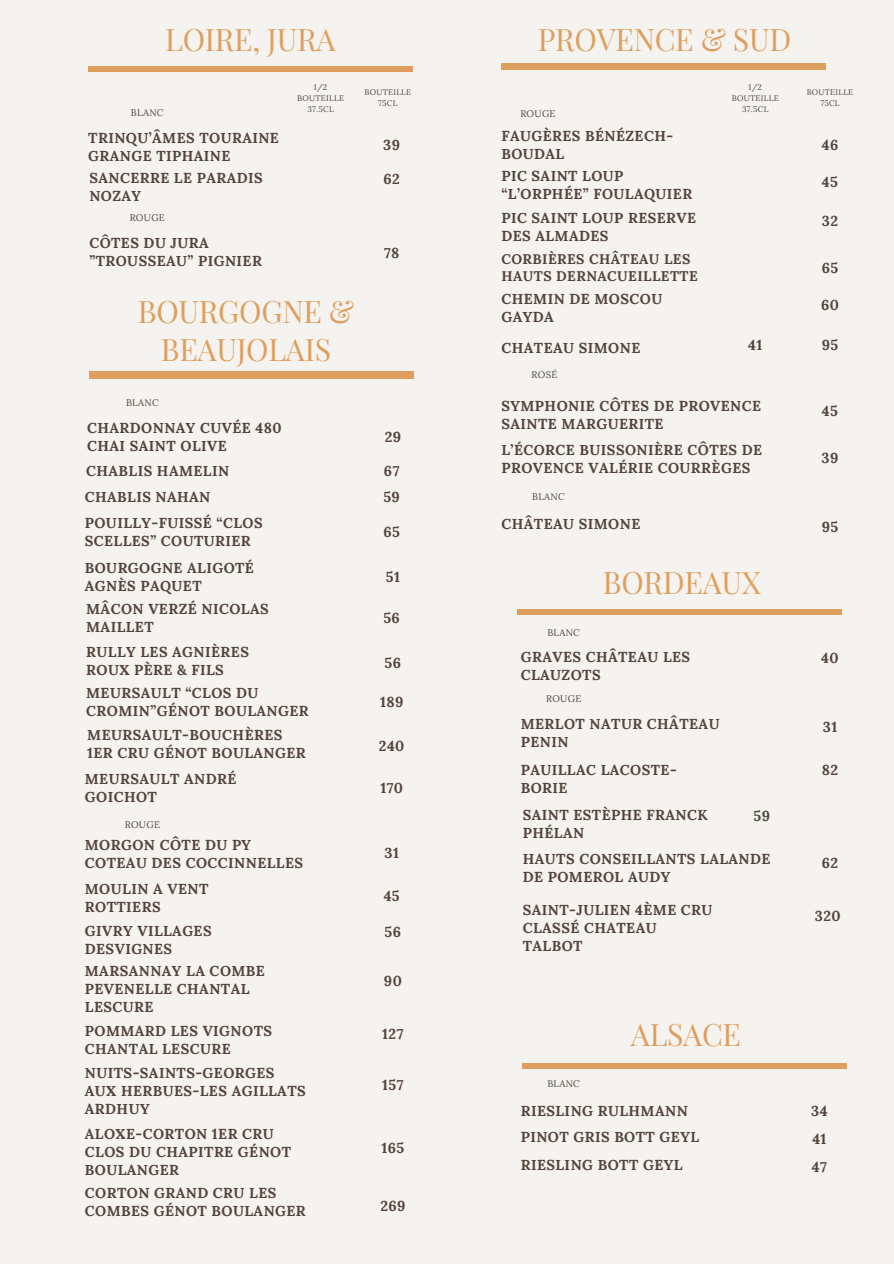
<style>
.page{position:relative;width:894px;height:1264px;background:#fff}
.page>*{position:absolute;margin:0;border:0;box-sizing:border-box;transform-origin:0 0}
.t1{font:30.3px/37.2px "Playfair Display";letter-spacing:-.01em;color:#e09e5e;text-align:center}
.t2{font:700 14.4px/18px "Lora";letter-spacing:.03em;color:#53433c}
.t3{font:700 13.95px/16.8px "Lora";letter-spacing:.03em;color:#53433c}
.t4{font:9.6px "Lora";letter-spacing:.03em;color:#53433c}
.t5{font:8.1px/10.8px "Lora";letter-spacing:.03em;color:#53433c;text-align:center}
</style>
<div class="page">
<div style="left:0;top:0;width:893px;height:1263px;background:#f4f3ef"></div>
<div style="left:89px;top:371px;width:324px;height:8px;background:#e09e5e"></div>
<div style="left:501px;top:63px;width:324px;height:6px;background:#e09e5e"></div>
<div style="left:517px;top:609px;width:324px;height:5px;background:#e09e5e"></div>
<div style="left:522px;top:1063px;width:324px;height:5px;background:#e09e5e"></div>
<div style="left:88px;top:66px;width:324px;height:6px;background:#e09e5e"></div>
<p class="t1" style="left:165px;top:20px;width:172px">LOIRE, JURA</p>
<h1 class="t5" style="left:297px;top:82px;width:48px">1/2<br>BOUTEILLE<br>37.5CL</h1>
<h3 class="t5" style="left:364px;top:86px;width:48px">BOUTEILLE<br>75CL</h3>
<p class="t4" style="left:131px;top:107px;width:34px">BLANC</p>
<p class="t2" style="left:88px;top:128px;width:192px">TRINQU’ÂMES TOURAINE<br>GRANGE TIPHAINE</p>
<h2 class="t2" style="left:383px;top:136px;width:18px">39</h2>
<h2 class="t2" style="left:89px;top:169px;width:175px">SANCERRE LE PARADIS<br>NOZAY</h2>
<p class="t2" style="left:383px;top:170px;width:18px">62</p>
<h2 class="t4" style="left:130px;top:211px;width:37px">ROUGE</h2>
<h3 class="t2" style="left:89px;top:233px;width:174px">CÔTES DU JURA ”TROUSSEAU” PIGNIER</h3>
<p class="t1" style="left:138px;top:292px;width:218px">BOURGOGNE &amp;<br>BEAUJOLAIS</p>
<h2 class="t4" style="left:126px;top:396px;width:34px">BLANC</h2>
<p class="t2" style="left:87px;top:419px;width:196px">CHARDONNAY CUVÉE 480<br>CHAI SAINT OLIVE</p>
<h3 class="t2" style="left:86px;top:462px;width:144px">CHABLIS HAMELIN</h3>
<h2 class="t2" style="left:85px;top:488px;width:127px">CHABLIS NAHAN</h2>
<p class="t2" style="left:384px;top:244px;width:17px">78</p>
<h1 class="t2" style="left:384px;top:428px;width:18px">29</h1>
<h2 class="t2" style="left:384px;top:462px;width:17px">67</h2>
<h2 class="t2" style="left:383px;top:488px;width:18px">59</h2>
<h2 class="t2" style="left:85px;top:514px;width:179px">POUILLY-FUISSÉ “CLOS<br>SCELLES” COUTURIER</h2>
<h2 class="t2" style="left:383px;top:523px;width:18px">65</h2>
<h2 class="t2" style="left:85px;top:558px;width:170px">BOURGOGNE ALIGOTÉ<br>AGNÈS PAQUET</h2>
<h2 class="t2" style="left:386px;top:567px;width:16px">51</h2>
<h2 class="t2" style="left:86px;top:599px;width:184px">MÂCON VERZÉ NICOLAS<br>MAILLET</h2>
<h2 class="t2" style="left:86px;top:642px;width:164px">RULLY LES AGNIÈRES<br>ROUX PÈRE &amp; FILS</h2>
<h2 class="t2" style="left:86px;top:683px;width:224px">MEURSAULT “CLOS DU<br>CROMIN”GÉNOT BOULANGER</h2>
<p class="t2" style="left:87px;top:726px;width:220px">MEURSAULT-BOUCHÈRES<br>1ER CRU GÉNOT BOULANGER</p>
<p class="t2" style="left:85px;top:769px;width:153px">MEURSAULT ANDRÉ<br>GOICHOT</p>
<h2 class="t4" style="left:125px;top:818px;width:37px">ROUGE</h2>
<p class="t2" style="left:383px;top:608px;width:18px">56</p>
<p class="t2" style="left:384px;top:653px;width:18px">56</p>
<p class="t2" style="left:380px;top:692px;width:25px">189</p>
<p class="t2" style="left:379px;top:736px;width:27px">240</p>
<p class="t2" style="left:380px;top:778px;width:24px">170</p>
<p class="t2" style="left:85px;top:835px;width:220px">MORGON CÔTE DU PY<br>COTEAU DES COCCINNELLES</p>
<h2 class="t2" style="left:384px;top:843px;width:16px">31</h2>
<h2 class="t2" style="left:85px;top:879px;width:125px">MOULIN A VENT<br>ROTTIERS</h2>
<p class="t2" style="left:383px;top:886px;width:18px">45</p>
<h2 class="t2" style="left:85px;top:921px;width:128px">GIVRY VILLAGES<br>DESVIGNES</h2>
<h2 class="t2" style="left:384px;top:922px;width:18px">56</h2>
<h2 class="t2" style="left:85px;top:962px;width:181px">MARSANNAY LA COMBE<br>PEVENELLE CHANTAL<br>LESCURE</h2>
<p class="t2" style="left:384px;top:971px;width:19px">90</p>
<p class="t2" style="left:85px;top:1021px;width:189px">POMMARD LES VIGNOTS<br>CHANTAL LESCURE</p>
<h3 class="t2" style="left:382px;top:1024px;width:23px">127</h3>
<h1 class="t2" style="left:85px;top:1063px;width:222px">NUITS-SAINTS-GEORGES<br>AUX HERBUES-LES AGILLATS<br>ARDHUY</h1>
<h3 class="t2" style="left:382px;top:1075px;width:23px">157</h3>
<h2 class="t2" style="left:85px;top:1124px;width:208px">ALOXE-CORTON 1ER CRU<br>CLOS DU CHAPITRE GÉNOT<br>BOULANGER</h2>
<h2 class="t2" style="left:85px;top:1183px;width:222px">CORTON GRAND CRU LES<br>COMBES GÉNOT BOULANGER</h2>
<h2 class="t2" style="left:381px;top:1138px;width:24px">165</h2>
<h2 class="t2" style="left:380px;top:1196px;width:27px">269</h2>
<h2 class="t1" style="left:537px;top:20px;width:255px">PROVENCE &amp; SUD</h2>
<h2 class="t4" style="left:520px;top:108px;width:37px">ROUGE</h2>
<p class="t2" style="left:501px;top:126px;width:173px">FAUGÈRES BÉNÉZECH-<br>BOUDAL</p>
<p class="t2" style="left:501px;top:167px;width:192px">PIC SAINT LOUP “L’ORPHÉE” FOULAQUIER</p>
<h2 class="t5" style="left:731px;top:82px;width:48px">1/2<br>BOUTEILLE<br>37.5CL</h2>
<h2 class="t5" style="left:806px;top:87px;width:48px">BOUTEILLE<br>75CL</h2>
<p class="t2" style="left:821px;top:135px;width:18px">46</p>
<p class="t2" style="left:821px;top:173px;width:18px">45</p>
<p class="t2" style="left:501px;top:209px;width:196px">PIC SAINT LOUP RESERVE<br>DES ALMADES</p>
<h2 class="t2" style="left:821px;top:212px;width:18px">32</h2>
<h2 class="t3" style="left:501px;top:250px;width:198px">CORBIÈRES CHÂTEAU LES<br>HAUTS DERNACUEILLETTE</h2>
<h2 class="t2" style="left:821px;top:259px;width:18px">65</h2>
<h2 class="t2" style="left:501px;top:290px;width:162px">CHEMIN DE MOSCOU<br>GAYDA</h2>
<h2 class="t2" style="left:820px;top:296px;width:19px">60</h2>
<h2 class="t2" style="left:501px;top:338px;width:140px">CHATEAU SIMONE</h2>
<p class="t2" style="left:748px;top:336px;width:16px">41</p>
<p class="t2" style="left:821px;top:336px;width:18px">95</p>
<h3 class="t4" style="left:531px;top:368px;width:27px">ROSÉ</h3>
<h2 class="t2" style="left:501px;top:397px;width:261px">SYMPHONIE CÔTES DE PROVENCE<br>SAINTE MARGUERITE</h2>
<p class="t2" style="left:821px;top:401px;width:18px">45</p>
<h2 class="t2" style="left:501px;top:441px;width:262px">L’ÉCORCE BUISSONIÈRE CÔTES DE<br>PROVENCE VALÉRIE COURRÈGES</h2>
<p class="t2" style="left:821px;top:449px;width:18px">39</p>
<h3 class="t4" style="left:532px;top:490px;width:34px">BLANC</h3>
<h2 class="t2" style="left:501px;top:515px;width:140px">CHÂTEAU SIMONE</h2>
<p class="t2" style="left:821px;top:518px;width:18px">95</p>
<h1 class="t1" style="left:602px;top:563px;width:159px">BORDEAUX</h1>
<h3 class="t4" style="left:547px;top:626px;width:34px">BLANC</h3>
<p class="t2" style="left:520px;top:648px;width:171px">GRAVES CHÂTEAU LES<br>CLAUZOTS</p>
<p class="t2" style="left:821px;top:648px;width:19px">40</p>
<h2 class="t4" style="left:546px;top:692px;width:37px">ROUGE</h2>
<h2 class="t2" style="left:520px;top:715px;width:200px">MERLOT NATUR CHÂTEAU<br>PENIN</h2>
<h2 class="t2" style="left:822px;top:717px;width:16px">31</h2>
<h3 class="t2" style="left:520px;top:760px;width:157px">PAUILLAC LACOSTE-<br>BORIE</h3>
<h2 class="t2" style="left:821px;top:760px;width:18px">82</h2>
<h2 class="t2" style="left:522px;top:805px;width:186px">SAINT ESTÈPHE FRANCK<br>PHÉLAN</h2>
<p class="t2" style="left:753px;top:807px;width:18px">59</p>
<h1 class="t2" style="left:522px;top:849px;width:249px">HAUTS CONSEILLANTS LALANDE<br>DE POMEROL AUDY</h1>
<h3 class="t2" style="left:821px;top:853px;width:18px">62</h3>
<h2 class="t2" style="left:522px;top:900px;width:191px">SAINT-JULIEN 4ÈME CRU<br>CLASSÉ CHATEAU<br>TALBOT</h2>
<p class="t1" style="left:630px;top:1014px;width:112px">ALSACE</p>
<p class="t2" style="left:814px;top:906px;width:27px">320</p>
<p class="t4" style="left:547px;top:1077px;width:34px">BLANC</p>
<h2 class="t2" style="left:520px;top:1101px;width:168px">RIESLING RULHMANN</h2>
<p class="t2" style="left:811px;top:1101px;width:18px">34</p>
<h2 class="t2" style="left:520px;top:1127px;width:180px">PINOT GRIS BOTT GEYL</h2>
<h2 class="t2" style="left:812px;top:1129px;width:16px">41</h2>
<h2 class="t2" style="left:520px;top:1155px;width:163px">RIESLING BOTT GEYL</h2>
<p class="t2" style="left:811px;top:1157px;width:17px">47</p>
</div>
